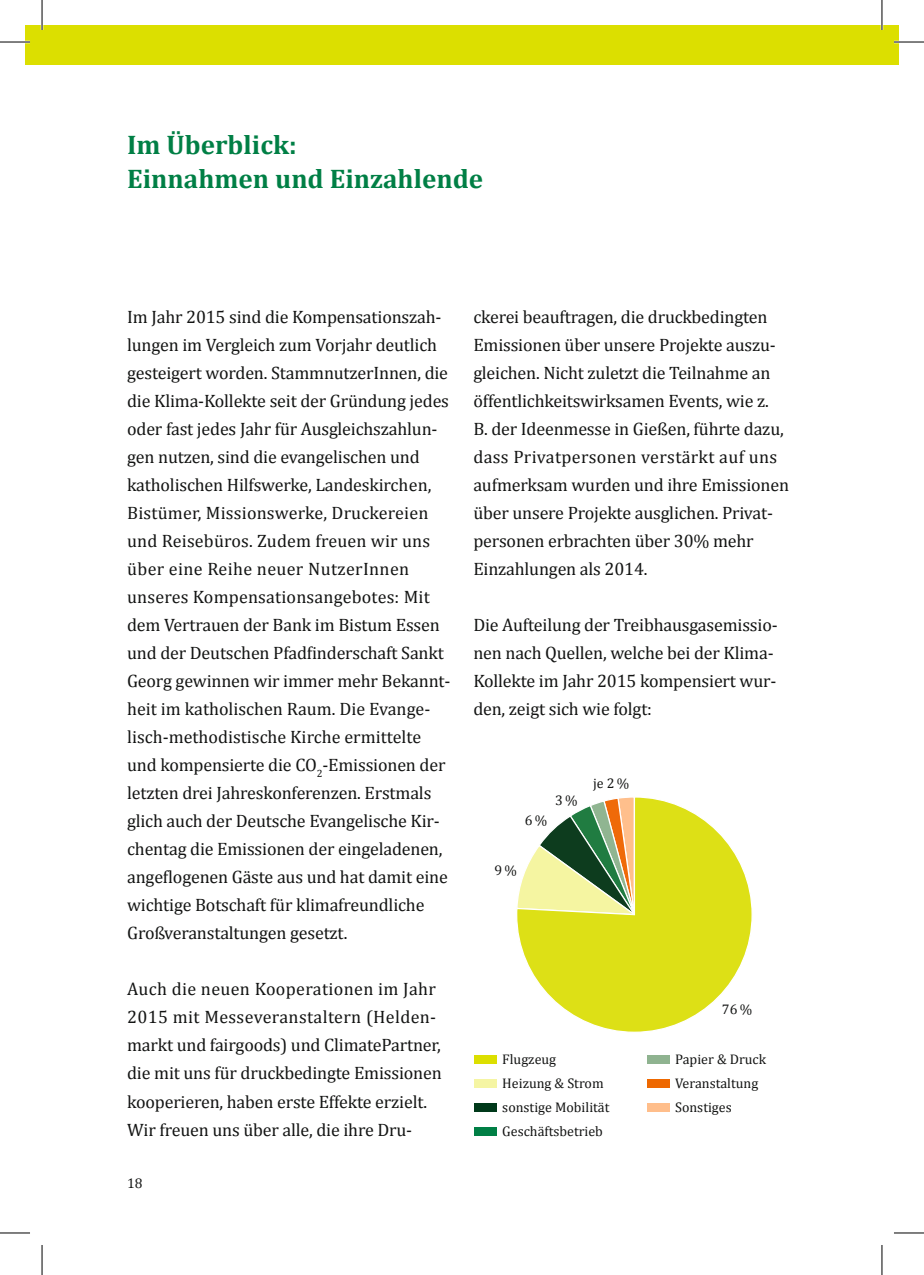
<style>
.page{position:relative;width:924px;height:1275px;background:#fff}
.page>*{position:absolute;margin:0;border:0;box-sizing:border-box;transform-origin:0 0}
.t1{font:700 27px/34px "Cambria";color:#007f45}
.t2{font:18px/28px "Cambria";letter-spacing:-.01em;color:#131413}
.t3{font:14px/24px "Cambria";color:#131413}
</style>
<div class="page">
<div style="left:25px;top:25px;width:873px;height:40px;background:#dcdf00"></div>
<svg style="left:516px;top:797px;width:235px;height:235px;background:#d0d430"></svg>
<div style="left:473px;top:1055px;width:23px;height:8px;background:#dcdf00"></div>
<div style="left:473px;top:1079px;width:23px;height:8px;background:#f5f5a3"></div>
<div style="left:473px;top:1103px;width:23px;height:8px;background:#00391a"></div>
<div style="left:473px;top:1127px;width:23px;height:8px;background:#007f45"></div>
<div style="left:646px;top:1055px;width:23px;height:8px;background:#8fb390"></div>
<div style="left:646px;top:1079px;width:23px;height:8px;background:#ee6800"></div>
<div style="left:646px;top:1103px;width:23px;height:8px;background:#ffbe8b"></div>
<hr style="left:0;top:41px;width:30px;height:2px;background:#fff">
<hr style="left:893px;top:41px;width:30px;height:2px;background:#fff">
<hr style="left:41px;top:0;width:2px;height:30px;background:#fff">
<hr style="left:880px;top:0;width:2px;height:30px;background:#fff">
<hr style="left:0;top:42px;width:30px;height:1px;background:#000">
<hr style="left:893px;top:42px;width:30px;height:1px;background:#000">
<hr style="left:0;top:1232px;width:30px;height:1px;background:#000">
<hr style="left:893px;top:1232px;width:30px;height:1px;background:#000">
<hr style="left:42px;top:0;width:1px;height:30px;background:#000">
<hr style="left:42px;top:1245px;width:1px;height:30px;background:#000">
<hr style="left:881px;top:0;width:1px;height:30px;background:#000">
<hr style="left:881px;top:1245px;width:1px;height:30px;background:#000">
<h1 class="t1" style="left:127px;top:127px;width:357px">Im Überblick:<br>Einnahmen und Einzahlende</h1>
<p class="t2" style="left:127px;top:303px;width:324px">Im Jahr 2015 sind die Kompensationszah&shy;lungen im Vergleich zum Vorjahr deutlich gesteigert worden. StammnutzerInnen, die die Klima-Kollekte seit der Gründung jedes oder fast jedes Jahr für Ausgleichszahlun&shy;gen nutzen, sind die evangelischen und katholischen Hilfswerke, Landeskirchen, Bistümer, Missionswerke, Druckereien und Reisebüros. Zudem freuen wir uns über eine Reihe neuer NutzerInnen unseres Kompensationsangebotes: Mit dem Vertrauen der Bank im Bistum Essen und der Deutschen Pfadfinderschaft Sankt Georg gewinnen wir immer mehr Bekannt&shy;heit im katholischen Raum. Die Evange&shy;lisch-methodistische Kirche ermittelte und kompensierte die CO<sub>2</sub>-Emissionen der letzten drei Jahreskonferenzen. Erstmals glich auch der Deutsche Evangelische Kir&shy;chentag die Emissionen der eingeladenen, angeflogenen Gäste aus und hat damit eine wichtige Botschaft für klimafreundliche Großveranstaltungen gesetzt.</p>
<p class="t2" style="left:127px;top:975px;width:316px">Auch die neuen Kooperationen im Jahr 2015 mit Messeveranstaltern (Helden&shy;markt und fairgoods) und ClimatePartner, die mit uns für druckbedingte Emissionen kooperieren, haben erste Effekte erzielt.<br>Wir freuen uns über alle, die ihre Dru-</p>
<p class="t3" style="left:127px;top:1170px;width:17px">18</p>
<p class="t2" style="left:473px;top:303px;width:317px">ckerei beauftragen, die druckbedingten Emissionen über unsere Projekte auszu&shy;gleichen. Nicht zuletzt die Teilnahme an öffentlichkeitswirksamen Events, wie z.<br>B. der Ideenmesse in Gießen, führte dazu, dass Privatpersonen verstärkt auf uns aufmerksam wurden und ihre Emissionen über unsere Projekte ausglichen. Privat&shy;personen erbrachten über 30% mehr Einzahlungen als 2014.</p>
<p class="t2" style="left:473px;top:611px;width:306px">Die Aufteilung der Treibhausgasemissio&shy;nen nach Quellen, welche bei der Klima-Kollekte im Jahr 2015 kompensiert wur&shy;den, zeigt sich wie folgt:</p>
<p class="t3" style="left:524px;top:808px;width:24px">6 %</p>
<p class="t3" style="left:554px;top:788px;width:24px">3 %</p>
<p class="t3" style="left:494px;top:858px;width:24px">9 %</p>
<p class="t3" style="left:593px;top:771px;width:38px">je 2 %</p>
<p class="t3" style="left:721px;top:997px;width:32px">76 %</p>
<p class="t3" style="left:502px;top:1046px;width:109px">Flugzeug<br>Heizung &amp; Strom sonstige Mobilität<br>Geschäftsbetrieb</p>
<p class="t3" style="left:674px;top:1046px;width:92px">Papier &amp; Druck<br>Veranstaltung<br>Sonstiges</p>
</div>
